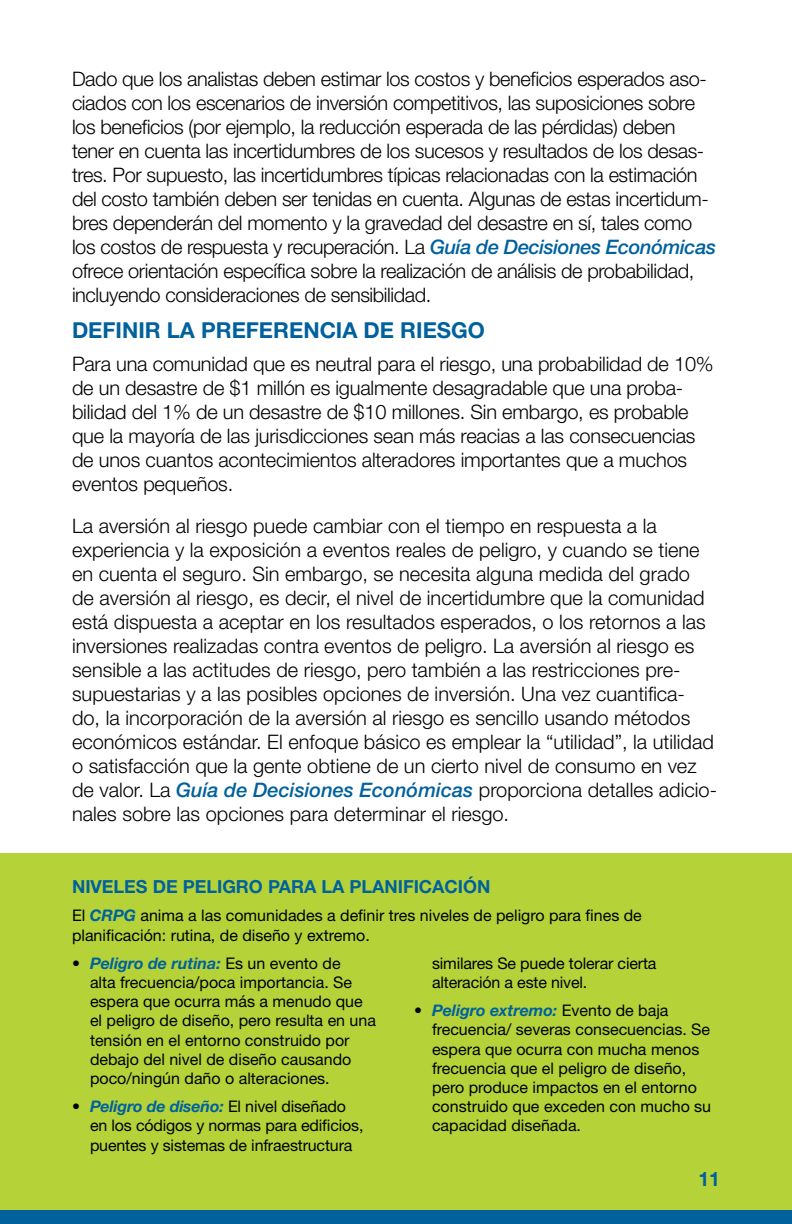
<style>
.page{position:relative;width:792px;height:1224px;background:#fff}
.page>*{position:absolute;margin:0;border:0;box-sizing:border-box;transform-origin:0 0}
.t1{font:700 22px "Helvetica Neue LT Std";color:#00619d}
.Body_Copy{font:300 20px/24px "Helvetica Neue LT Std";letter-spacing:-.01em;color:#000}
.t2{font:700 20px "Helvetica Neue LT Std";color:#00619d}
.t3{font:700 18px "Helvetica Neue LT Std";color:#00619d}
.Sidebar_Body_Copy{font:16px/19.2px "Helvetica Neue LT Std";color:#000}
.s1{font-weight:500;font-style:italic;color:#00619d}
.s2{font-weight:700;font-style:italic;color:#00619d}
</style>
<div class="page">
<div style="left:0;top:853px;width:792px;height:357px;background:#b5d339"></div>
<div style="left:0;top:1210px;width:792px;height:14px;background:#00619d"></div>
<p class="Body_Copy" style="left:72px;top:67px;width:646px">Dado que los analistas deben estimar los costos y beneficios esperados aso&shy;ciados con los escenarios de inversión competitivos, las suposiciones sobre los beneficios (por ejemplo, la reducción esperada de las pérdidas) deben tener en cuenta las incertidumbres de los sucesos y resultados de los desas&shy;tres. Por supuesto, las incertidumbres típicas relacionadas con la estimación del costo también deben ser tenidas en cuenta. Algunas de estas incertidum&shy;bres dependerán del momento y la gravedad del desastre en sí, tales como los costos de respuesta y recuperación. La <span class="s1">Guía de Decisiones Económicas </span>ofrece orientación específica sobre la realización de análisis de probabilidad, incluyendo consideraciones de sensibilidad.</p>
<h3 class="t1" style="left:72px;top:316px;width:415px">DEFINIR LA PREFERENCIA DE RIESGO</h3>
<p class="Body_Copy" style="left:72px;top:351px;width:643px">Para una comunidad que es neutral para el riesgo, una probabilidad de 10% de un desastre de $1 millón es igualmente desagradable que una proba&shy;bilidad del 1% de un desastre de $10 millones. Sin embargo, es probable que la mayoría de las jurisdicciones sean más reacias a las consecuencias de unos cuantos acontecimientos alteradores importantes que a muchos eventos pequeños.</p>
<p class="Body_Copy" style="left:72px;top:513px;width:647px">La aversión al riesgo puede cambiar con el tiempo en respuesta a la experiencia y la exposición a eventos reales de peligro, y cuando se tiene en cuenta el seguro. Sin embargo, se necesita alguna medida del grado<br>de aversión al riesgo, es decir, el nivel de incertidumbre que la comunidad está dispuesta a aceptar en los resultados esperados, o los retornos a las inversiones realizadas contra eventos de peligro. La aversión al riesgo es sensible a las actitudes de riesgo, pero también a las restricciones pre&shy;supuestarias y a las posibles opciones de inversión. Una vez cuantifica&shy;do, la incorporación de la aversión al riesgo es sencillo usando métodos económicos estándar. El enfoque básico es emplear la “utilidad”, la utilidad o satisfacción que la gente obtiene de un cierto nivel de consumo en vez de valor. La <span class="s1">Guía de Decisiones Económicas</span> proporciona detalles adicio&shy;nales sobre las opciones para determinar el riesgo.</p>
<h3 class="t3" style="left:72px;top:876px;width:420px">NIVELES DE PELIGRO PARA LA PLANIFICACIÓN</h3>
<p class="Sidebar_Body_Copy" style="left:72px;top:906px;width:571px">El <span class="s2">CRPG</span> anima a las comunidades a definir tres niveles de peligro para fines de planificación: rutina, de diseño y extremo.</p>
<p class="Sidebar_Body_Copy" style="left:90px;top:953px;width:287px;text-indent:-18px">• <span class="s2">Peligro de rutina:</span> Es un evento de<br>alta frecuencia/poca importancia. Se espera que ocurra más a menudo que el peligro de diseño, pero resulta en una tensión en el entorno construido por debajo del nivel de diseño causando poco/ningún daño o alteraciones.</p>
<p class="Sidebar_Body_Copy" style="left:90px;top:1097px;width:275px;text-indent:-18px">• <span class="s2">Peligro de diseño:</span> El nivel diseñado en los códigos y normas para edificios, puentes y sistemas de infraestructura</p>
<p class="Sidebar_Body_Copy" style="left:432px;top:953px;width:226px">similares Se puede tolerar cierta alteración a este nivel.</p>
<p class="Sidebar_Body_Copy" style="left:432px;top:1001px;width:281px;text-indent:-18px">• <span class="s2">Peligro extremo:</span> Evento de baja frecuencia/ severas consecuencias. Se espera que ocurra con mucha menos frecuencia que el peligro de diseño, pero produce impactos en el entorno construido que exceden con mucho su capacidad diseñada.</p>
<p class="t2" style="left:698px;top:1167px;width:23px">11</p>
</div>
